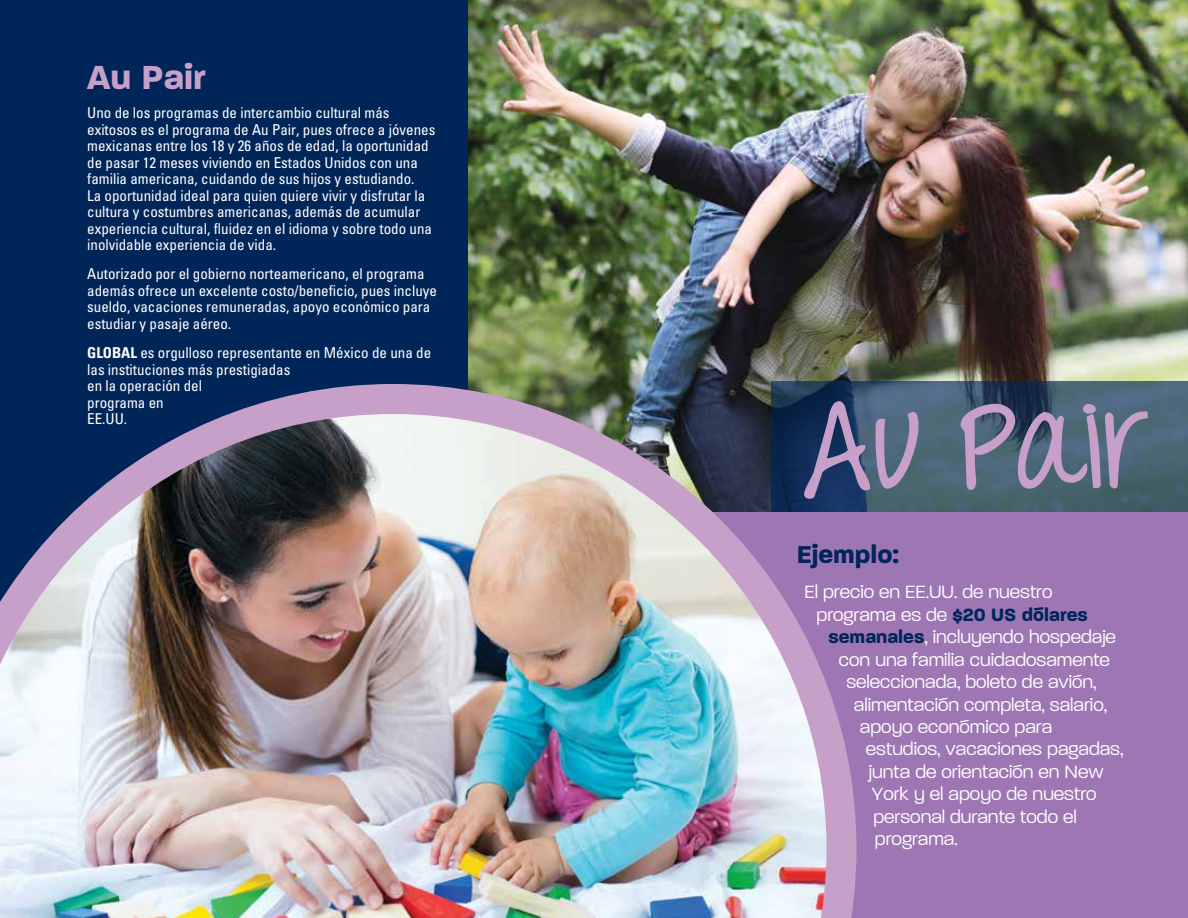
<style>
.page{position:relative;width:1188px;height:918px;background:#002659}
.page>*{position:absolute;margin:0;border:0;box-sizing:border-box;transform-origin:0 0}
.t1{font:120px "Throw My Hands Upinthe Air";letter-spacing:.02em;color:#c7a0ca}
.t2{font:700 45px "Paralucent";color:#c7a0ca}
.t3{font:700 33px "Paralucent";color:#002659}
.t4{font:300 24px "Paralucent";color:#fff}
.t5{font:condensed 15px/16.5px "Univers";color:#fff}
.s1{font-weight:700}
.s2{font-weight:700;color:#002659}
</style>
<div class="page">
<img style="left:468px;top:0;width:720px;height:384px">
<svg style="left:771px;top:382px;width:417px;height:131px"></svg>
<div style="left:668px;top:513px;width:520px;height:405px;background:#9e76b4"></div>
<img style="left:0;top:384px;width:857px;height:534px">
<svg style="left:802px;top:399px;width:118px;height:102px"></svg>
<svg style="left:959px;top:402px;width:190px;height:91px"></svg>
<h2 class="t2" style="left:87px;top:53px;width:120px">Au Pair</h2>
<p class="t5" style="left:87px;top:104px;width:350px">Uno de los programas de intercambio cultural más exitosos es el programa de Au Pair, pues ofrece a jóvenes mexicanas entre los 18 y 26 años de edad, la oportunidad de pasar 12 meses viviendo en Estados Unidos con una familia americana, cuidando de sus hijos y estudiando.<br>La oportunidad ideal para quien quiere vivir y disfrutar la cultura y costumbres americanas, además de acumular experiencia cultural, fluidez en el idioma y sobre todo una inolvidable experiencia de vida.</p>
<p class="t5" style="left:87px;top:266px;width:351px">Autorizado por el gobierno norteamericano, el programa además ofrece un excelente costo/beneficio, pues incluye sueldo, vacaciones remuneradas, apoyo económico para estudiar y pasaje aéreo.</p>
<p class="t5" style="left:87px;top:344px;width:346px"><span class="s1">GLOBAL</span> es orgulloso representante en México de una de las instituciones más prestigiadas<br>en la operación del<br>programa en<br>EE.UU.</p>
<h1 class="t1" style="left:805px;top:374px;width:347px">Au Pair</h1>
<h3 class="t3" style="left:797px;top:536px;width:104px">Ejemplo:</h3>
<h3 class="t4" style="left:804px;top:579px;width:250px">El precio en EE.UU. de nuestro</h3>
<h3 class="t4" style="left:816px;top:601px;width:273px">programa es de <span class="s2">$20 US dólares</span></h3>
<h3 class="t4" style="left:828px;top:624px;width:289px"><span class="s2">semanales</span>, incluyendo hospedaje</h3>
<h3 class="t4" style="left:839px;top:646px;width:273px">con una familia cuidadosamente</h3>
<h3 class="t4" style="left:846px;top:669px;width:252px">seleccionada, boleto de avión,</h3>
<h3 class="t4" style="left:854px;top:691px;width:255px">alimentación completa, salario,</h3>
<h3 class="t4" style="left:860px;top:714px;width:194px">apoyo económico para</h3>
<h3 class="t4" style="left:866px;top:736px;width:259px">estudios, vacaciones pagadas,</h3>
<h3 class="t4" style="left:869px;top:759px;width:236px">junta de orientación en New</h3>
<h3 class="t4" style="left:872px;top:781px;width:226px">York y el apoyo de nuestro</h3>
<h3 class="t4" style="left:873px;top:804px;width:205px">personal durante todo el</h3>
<h3 class="t4" style="left:875px;top:826px;width:84px">programa.</h3>
</div>
